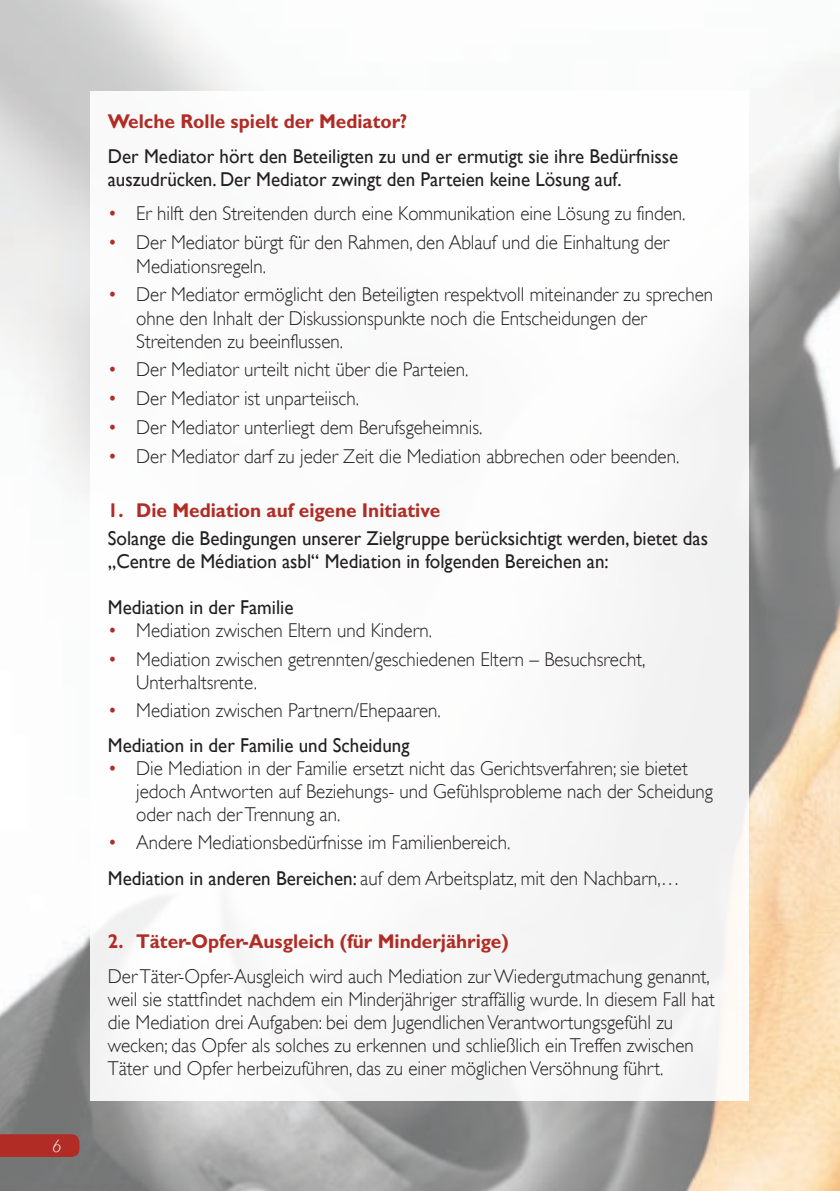
<style>
.page{position:relative;width:840px;height:1191px;background:#fff}
.page>*{position:absolute;margin:0;border:0;box-sizing:border-box;transform-origin:0 0}
.t1{font:300 20px/23px "Gill Sans";color:#231f20;scale:.95 1}
.t2{font:20px/23px "Gill Sans";color:#231f20;scale:.95 1}
.t3{font:700 20px "Gill Sans";color:#b02c25;scale:.95 1}
.t4{font:italic 300 18px "Gill Sans";color:#fff}
.s1{color:#b02c25}
.s2{font-weight:400}
</style>
<div class="page">
<img style="left:0;top:0;width:839px;height:1191px">
<div style="left:91px;top:91px;width:657px;height:1009px;background:#fff"></div>
<div style="left:0;top:1134px;width:79px;height:23px;background:#b02c25"></div>
<p class="t4" style="left:52px;top:1135px;width:11px">6</p>
<p class="t3" style="left:108px;top:110px;width:317px">Welche Rolle spielt der Mediator?</p>
<p class="t2" style="left:108px;top:144px;width:601px">Der Mediator hört den Beteiligten zu und er ermutigt sie ihre Bedürfnisse auszudrücken. Der Mediator zwingt den Parteien keine Lösung auf.</p>
<p class="t1" style="left:108px;top:202px;width:609px"><span class="s1">•</span> Er hilft den Streitenden durch eine Kommunikation eine Lösung zu finden.</p>
<p class="t1" style="left:136px;top:230px;width:562px;line-height:24px;text-indent:-28px"><span class="s1">•</span> Der Mediator bürgt für den Rahmen, den Ablauf und die Einhaltung der<br>Mediationsregeln.</p>
<p class="t1" style="left:136px;top:283px;width:608px;text-indent:-28px"><span class="s1">•</span> Der Mediator ermöglicht den Beteiligten respektvoll miteinander zu sprechen ohne den Inhalt der Diskussionspunkte noch die Entscheidungen der<br>Streitenden zu beeinflussen.</p>
<p class="t1" style="left:108px;top:358px;width:381px"><span class="s1">•</span> Der Mediator urteilt nicht über die Parteien.</p>
<p class="t1" style="left:108px;top:386px;width:266px"><span class="s1">•</span> Der Mediator ist unparteiisch.</p>
<p class="t1" style="left:108px;top:415px;width:396px"><span class="s1">•</span> Der Mediator unterliegt dem Berufsgeheimnis.</p>
<p class="t1" style="left:108px;top:445px;width:603px"><span class="s1">•</span> Der Mediator darf zu jeder Zeit die Mediation abbrechen oder beenden.</p>
<p class="t3" style="left:108px;top:498px;width:351px">1. Die Mediation auf eigene Initiative</p>
<p class="t2" style="left:108px;top:527px;width:633px">Solange die Bedingungen unserer Zielgruppe berücksichtigt werden, bietet das „Centre de Médiation asbl“ Mediation in folgenden Bereichen an:</p>
<p class="t2" style="left:108px;top:595px;width:197px">Mediation in der Familie</p>
<p class="t1" style="left:108px;top:618px;width:343px"><span class="s1">•</span> Mediation zwischen Eltern und Kindern.</p>
<p class="t1" style="left:136px;top:647px;width:537px;text-indent:-28px"><span class="s1">•</span> Mediation zwischen getrennten/geschiedenen Eltern – Besuchsrecht,<br>Unterhaltsrente.</p>
<p class="t1" style="left:108px;top:693px;width:352px;line-height:34.4px"><span class="s1">•</span> Mediation zwischen Partnern/Ehepaaren.<br><span class="s2">Mediation in der Familie und Scheidung</span></p>
<p class="t1" style="left:136px;top:756px;width:608px;text-indent:-28px"><span class="s1">•</span> Die Mediation in der Familie ersetzt nicht das Gerichtsverfahren; sie bietet jedoch Antworten auf Beziehungs- und Gefühlsprobleme nach der Scheidung oder nach der Trennung an.</p>
<p class="t1" style="left:108px;top:825px;width:603px;line-height:35.4px"><span class="s1">•</span> Andere Mediationsbedürfnisse im Familienbereich.<br><span class="s2">Mediation in anderen Bereichen:</span> auf dem Arbeitsplatz, mit den Nachbarn,…</p>
<p class="t3" style="left:108px;top:929px;width:423px">2. Täter-Opfer-Ausgleich (für Minderjährige)</p>
<p class="t1" style="left:108px;top:964px;width:640px">Der Täter-Opfer-Ausgleich wird auch Mediation zur Wiedergutmachung genannt, weil sie stattfindet nachdem ein Minderjähriger straffällig wurde. In diesem Fall hat die Mediation drei Aufgaben: bei dem Jugendlichen Verantwortungsgefühl zu wecken; das Opfer als solches zu erkennen und schließlich ein Treffen zwischen Täter und Opfer herbeizuführen, das zu einer möglichen Versöhnung führt.</p>
</div>
